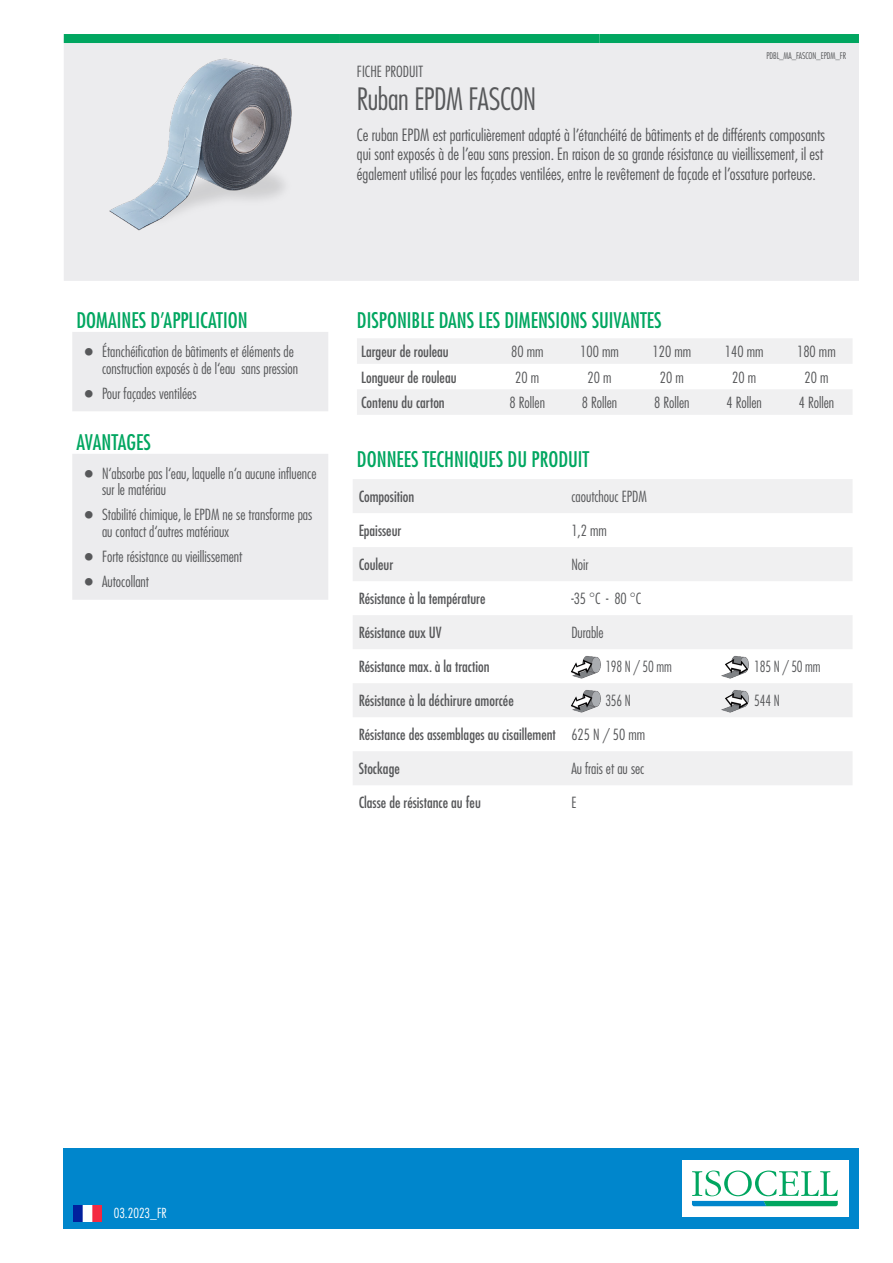
<style>
.page{position:relative;width:893px;height:1263px;background:#fff}
.page>*{position:absolute;margin:0;border:0;box-sizing:border-box;transform-origin:0 0}
.t1{font:300 condensed 30px "Futura LT Pro";letter-spacing:-.015em;color:#57585a}
.t2{font:500 condensed 21px "Futura LT Pro";color:#00a660}
.t3{font:300 condensed 16.5px/19.8px "Futura LT Pro";color:#57585a;text-align:justify}
.t4{font:300 condensed 15px/16.5px "Futura LT Pro";color:#57585a}
.t5{font:500 condensed 15px "Futura LT Pro";color:#57585a}
.t6{font:300 condensed 15px "Futura LT Pro";color:#57585a;scale:.92 1}
.t7{font:300 condensed 13.5px "Futura LT Pro";color:#fff}
.t8{font:300 condensed 9px "Futura LT Pro";letter-spacing:-.01em;color:#57585a}
.s1{font-weight:300}
</style>
<div class="page">
<div style="left:64px;top:1148px;width:795px;height:81px;background:#0086cc"></div>
<div style="left:682px;top:1160px;width:166px;height:57px;background:#fff"></div>
<svg style="left:692px;top:1170px;width:146px;height:36px"></svg>
<img style="left:73px;top:1205px;width:28px;height:16px">
<div style="left:64px;top:43px;width:795px;height:238px;background:#ececee"></div>
<div style="left:64px;top:34px;width:276px;height:9px;background:#00a660"></div>
<div style="left:340px;top:34px;width:259px;height:9px;background:#00a660"></div>
<div style="left:599px;top:34px;width:260px;height:9px;background:#00a660"></div>
<svg style="left:72px;top:332px;width:256px;height:268px;fill:#ececee"></svg>
<svg style="left:357px;top:338px;width:495px;height:77px"></svg>
<svg style="left:353px;top:479px;width:499px;height:306px;fill:#f0f0f1"></svg>
<img style="left:64px;top:47px;width:281px;height:196px">
<img style="left:568px;top:656px;width:33px;height:25px">
<img style="left:717px;top:656px;width:33px;height:25px">
<img style="left:568px;top:690px;width:33px;height:25px">
<img style="left:717px;top:690px;width:33px;height:25px">
<svg style="left:85px;top:348px;width:8px;height:7px"></svg>
<svg style="left:85px;top:389px;width:8px;height:8px"></svg>
<svg style="left:85px;top:470px;width:8px;height:7px"></svg>
<svg style="left:85px;top:511px;width:8px;height:8px"></svg>
<svg style="left:85px;top:553px;width:8px;height:7px"></svg>
<svg style="left:85px;top:578px;width:8px;height:7px"></svg>
<p class="t4" style="left:357px;top:63px;width:68px">FICHE PRODUIT</p>
<p class="t8" style="left:766px;top:50px;width:81px">PDBL_MA_FASCON_EPDM_FR</p>
<h1 class="t1" style="left:357px;top:80px;width:181px">Ruban EPDM FASCON</h1>
<p class="t3" style="left:357px;top:125px;width:470px">Ce ruban EPDM est particulièrement adapté à l’étanchéité de bâtiments et de différents composants qui sont exposés à de l’eau sans pression. En raison de sa grande résistance au vieillissement, il est également utilisé pour les façades ventilées, entre le revêtement de façade et l’ossature porteuse.</p>
<h2 class="t2" style="left:77px;top:305px;width:173px">DOMAINES D’APPLICATION</h2>
<p class="t4" style="left:102px;top:343px;width:198px">Étanchéification de bâtiments et éléments de construction exposés à de l‘eau sans pression</p>
<p class="t4" style="left:102px;top:385px;width:96px">Pour façades ventilées</p>
<h2 class="t2" style="left:77px;top:427px;width:76px">AVANTAGES</h2>
<p class="t4" style="left:102px;top:465px;width:216px">N‘absorbe pas l‘eau, laquelle n‘a aucune influence sur le matériau</p>
<p class="t4" style="left:102px;top:507px;width:212px">Stabilité chimique, le EPDM ne se transforme pas au contact d‘autres matériaux</p>
<p class="t4" style="left:102px;top:544px;width:142px;line-height:25px">Forte résistance au vieillissement<br>Autocollant</p>
<h2 class="t2" style="left:357px;top:305px;width:306px">DISPONIBLE DANS LES DIMENSIONS SUIVANTES</h2>
<p class="t5" style="left:361px;top:341px;width:89px">Largeur de rouleau</p>
<p class="t4" style="left:511px;top:343px;width:34px">80 mm</p>
<p class="t4" style="left:580px;top:343px;width:40px">100 mm</p>
<p class="t4" style="left:653px;top:343px;width:40px">120 mm</p>
<p class="t4" style="left:725px;top:343px;width:40px">140 mm</p>
<p class="t4" style="left:797px;top:343px;width:40px">180 mm</p>
<p class="t5" style="left:361px;top:367px;width:97px">Longueur de rouleau</p>
<p class="t4" style="left:515px;top:369px;width:25px">20 m</p>
<p class="t4" style="left:588px;top:369px;width:25px">20 m</p>
<p class="t4" style="left:660px;top:369px;width:25px">20 m</p>
<p class="t4" style="left:732px;top:369px;width:25px">20 m</p>
<p class="t4" style="left:804px;top:369px;width:25px">20 m</p>
<p class="t5" style="left:361px;top:392px;width:85px">Contenu du carton</p>
<p class="t4" style="left:510px;top:394px;width:37px">8 Rollen</p>
<p class="t4" style="left:582px;top:394px;width:37px">8 Rollen</p>
<p class="t4" style="left:654px;top:394px;width:37px">8 Rollen</p>
<p class="t4" style="left:726px;top:394px;width:37px">4 Rollen</p>
<p class="t4" style="left:799px;top:394px;width:37px">4 Rollen</p>
<h2 class="t2" style="left:357px;top:444px;width:234px">DONNEES TECHNIQUES DU PRODUIT</h2>
<p class="t5" style="left:359px;top:486px;width:57px">Composition</p>
<p class="t4" style="left:571px;top:488px;width:77px">caoutchouc EPDM</p>
<p class="t5" style="left:359px;top:520px;width:44px">Epaisseur</p>
<p class="t4" style="left:571px;top:522px;width:37px">1,2 mm</p>
<p class="t5" style="left:359px;top:554px;width:36px">Couleur</p>
<p class="t4" style="left:571px;top:556px;width:19px">Noir</p>
<p class="t5" style="left:359px;top:588px;width:128px">Résistance à la température</p>
<p class="t4" style="left:571px;top:590px;width:72px">-35 °C - 80 °C</p>
<p class="t5" style="left:359px;top:622px;width:84px">Résistance aux UV</p>
<p class="t4" style="left:571px;top:624px;width:34px">Durable</p>
<p class="t5" style="left:359px;top:656px;width:132px">Résistance max. à la traction</p>
<p class="t6" style="left:605px;top:657px;width:74px">198 N / 50 mm</p>
<p class="t6" style="left:754px;top:657px;width:74px">185 N / 50 mm</p>
<p class="t5" style="left:359px;top:690px;width:157px">Résistance à la déchirure amorcée</p>
<p class="t6" style="left:605px;top:691px;width:29px">356 N</p>
<p class="t6" style="left:754px;top:691px;width:29px">544 N</p>
<p class="t5" style="left:359px;top:724px;width:288px">Résistance des assemblages au cisaillement <span class="s1">625 N / 50 mm</span></p>
<p class="t5" style="left:359px;top:759px;width:43px">Stockage</p>
<p class="t4" style="left:571px;top:761px;width:75px">Au frais et au sec</p>
<p class="t5" style="left:359px;top:793px;width:124px">Classe de résistance au feu</p>
<p class="t4" style="left:571px;top:795px;width:7px">E</p>
<p class="t7" style="left:114px;top:1204px;width:55px">03.2023_FR</p>
</div>
